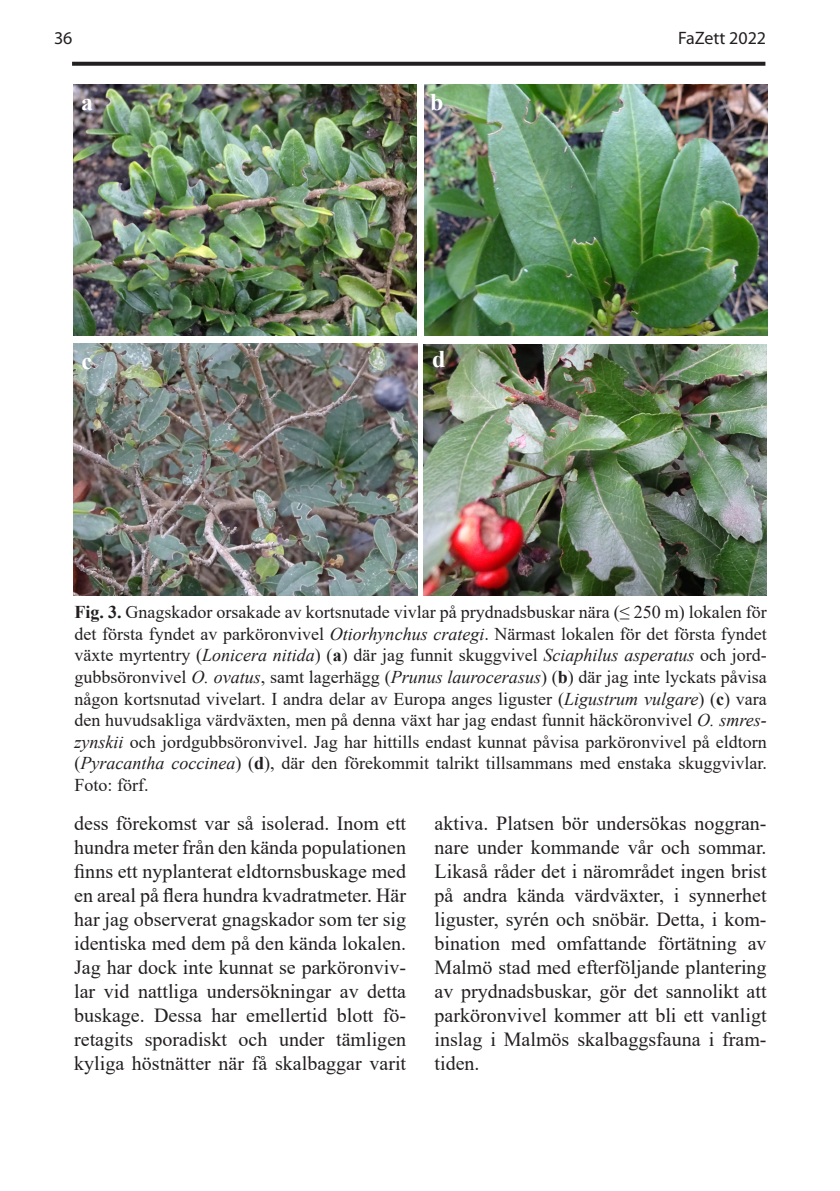
<style>
.page{position:relative;width:840px;height:1191px;background:#fff}
.page>*{position:absolute;margin:0;border:0;box-sizing:border-box;transform-origin:0 0}
.t1{font:700 24px "Times New Roman";color:#fff}
.t2{font:20px/24px "Times New Roman";color:#231f20;text-align:justify}
.t3{font:18px/21.6px "Times New Roman";color:#231f20;text-align:justify}
.t4{font:18px "Myriad Pro";color:#231f20}
.s1{font-weight:700}
.s2{font-style:italic}
</style>
<div class="page">
<svg style="left:72px;top:62px;width:693px;height:4px;background:#312d2e"></svg>
<img style="left:73px;top:85px;width:343px;height:251px">
<img style="left:424px;top:84px;width:343px;height:252px">
<img style="left:74px;top:344px;width:343px;height:251px">
<img style="left:423px;top:344px;width:343px;height:251px">
<p class="t4" style="left:54px;top:26px;width:20px">36</p>
<p class="t4" style="left:677px;top:26px;width:90px">FaZett 2022</p>
<p class="t1" style="left:81px;top:85px;width:13px">a</p>
<p class="t1" style="left:430px;top:85px;width:15px">b</p>
<p class="t1" style="left:82px;top:344px;width:12px">c</p>
<p class="t1" style="left:432px;top:342px;width:15px">d</p>
<p class="t3" style="left:74px;top:601px;width:693px"><span class="s1">Fig. 3.</span> Gnagskador orsakade av kortsnutade vivlar på prydnadsbuskar nära (≤ 250 m) lokalen för det första fyndet av parköronvivel <span class="s2">Otiorhynchus crategi</span>. Närmast lokalen för det första fyndet växte myrtentry (<span class="s2">Lonicera nitida</span>) (<span class="s1">a</span>) där jag funnit skuggvivel <span class="s2">Sciaphilus asperatus</span> och jord&shy;gubbsöronvivel <span class="s2">O. ovatus</span>, samt lagerhägg (<span class="s2">Prunus laurocerasus</span>) (<span class="s1">b</span>) där jag inte lyckats påvisa någon kortsnutad vivelart. I andra delar av Europa anges liguster (<span class="s2">Ligustrum vulgare</span>) (<span class="s1">c</span>) vara den huvudsakliga värdväxten, men på denna växt har jag endast funnit häcköronvivel <span class="s2">O. smres&shy;zynskii</span> och jordgubbsöronvivel. Jag har hittills endast kunnat påvisa parköronvivel på eldtorn (<span class="s2">Pyracantha coccinea</span>) (<span class="s1">d</span>), där den förekommit talrikt tillsammans med enstaka skuggvivlar.<br>Foto: förf.</p>
<p class="t2" style="left:74px;top:810px;width:333px">dess förekomst var så isolerad. Inom ett hundra meter från den kända populationen finns ett nyplanterat eldtornsbuskage med en areal på flera hundra kvadratmeter. Här har jag observerat gnagskador som ter sig identiska med dem på den kända lokalen.<br>Jag har dock inte kunnat se parköronviv&shy;lar vid nattliga undersökningar av detta buskage. Dessa har emellertid blott fö&shy;retagits sporadiskt och under tämligen kyliga höstnätter när få skalbaggar varit</p>
<p class="t2" style="left:434px;top:810px;width:333px">aktiva. Platsen bör undersökas noggran&shy;nare under kommande vår och sommar.<br>Likaså råder det i närområdet ingen brist på andra kända värdväxter, i synnerhet liguster, syrén och snöbär. Detta, i kom&shy;bination med omfattande förtätning av Malmö stad med efterföljande plantering av prydnadsbuskar, gör det sannolikt att parköronvivel kommer att bli ett vanligt inslag i Malmös skalbaggsfauna i fram&shy;tiden.</p>
</div>
